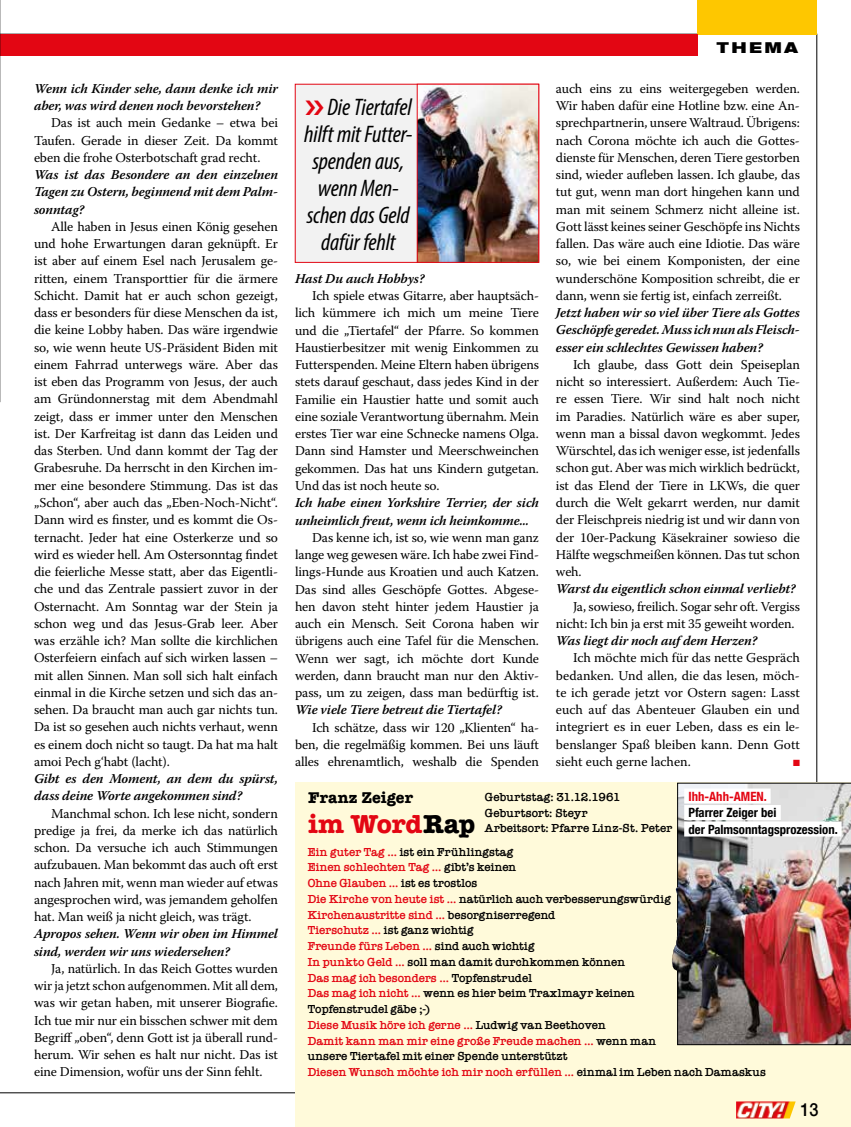
<style>
.page{position:relative;width:851px;height:1127px;background:#fff}
.page>*{position:absolute;margin:0;border:0;box-sizing:border-box;transform-origin:0 0}
.t1{font:700 26.85px "American Typewriter";letter-spacing:.01em;color:#e30613}
.t2{font:italic condensed 24px "Myriad Pro";letter-spacing:-.005em;color:#000}
.t3{font:500 18px "Helvetica Neue LT Com";color:#000;scale:.9 1}
.t4{font:700 16.05px "American Typewriter";letter-spacing:.005em;color:#000}
.t5{font:900 expanded 15px "Helvetica Neue LT Com";letter-spacing:.17em;color:#000}
.t6{font:13.5px/17.2px "Warnock Pro";letter-spacing:-.01em;color:#000;text-align:justify}
.t7{font:italic 600 13.5px/17.2px "Warnock Pro";letter-spacing:-.01em;color:#000}
.t8{font:700 condensed 12.75px/16.5px "Helvetica Neue LT Com";color:#000}
.t9{font:700 condensed 12.75px "Helvetica Neue LT Com";color:#e30613}
.t10{font:600 12px/15.8px "American Typewriter";color:#000}
.t11{font:9px "Zapf Dingbats ITC";color:#e30613}
.s1{color:#000}
.s2{color:#e30613}
</style>
<div class="page">
<div style="left:697px;top:0;width:119px;height:34px;background:#fec700"></div>
<div style="left:0;top:34px;width:697px;height:21px;background:#e30613"></div>
<svg style="left:0;top:0;width:1px;height:402px"></svg>
<div style="left:295px;top:783px;width:555px;height:344px;background:#fffada"></div>
<img style="left:736px;top:1101px;width:59px;height:17px">
<img style="left:677px;top:783px;width:173px;height:262px">
<img style="left:671px;top:887px;width:14px;height:86px">
<div style="left:684px;top:788px;width:86px;height:15px;background:#fff"></div>
<div style="left:684px;top:805px;width:96px;height:15px;background:#fff"></div>
<div style="left:684px;top:821px;width:157px;height:15px;background:#fff"></div>
<div style="left:295px;top:84px;width:243px;height:178px;background:#f2f2f2"></div>
<img style="left:419px;top:86px;width:118px;height:175px">
<div style="left:417px;top:84px;width:122px;height:179px;border:1px solid #e30613"></div>
<p class="t7" style="left:34px;top:80px;width:245px">Wenn ich Kinder sehe, dann denke ich mir aber, was wird denen noch bevorstehen?</p>
<p class="t6" style="left:34px;top:114px;width:245px;text-indent:17px">Das ist auch mein Gedanke – etwa bei Taufen. Gerade in dieser Zeit. Da kommt eben die frohe Osterbotschaft grad recht.</p>
<p class="t7" style="left:34px;top:166px;width:245px;text-align:justify">Was ist das Besondere an den einzelnen Tagen zu Ostern, beginnend mit dem Palm&shy;sonntag?</p>
<p class="t6" style="left:34px;top:218px;width:245px;text-indent:17px">Alle haben in Jesus einen König gesehen und hohe Erwartungen daran geknüpft. Er ist aber auf einem Esel nach Jerusalem ge&shy;ritten, einem Transporttier für die ärmere Schicht. Damit hat er auch schon gezeigt, dass er besonders für diese Menschen da ist, die keine Lobby haben. Das wäre irgendwie so, wie wenn heute US-Präsident Biden mit einem Fahrrad unterwegs wäre. Aber das ist eben das Programm von Jesus, der auch am Gründonnerstag mit dem Abendmahl zeigt, dass er immer unter den Menschen ist. Der Karfreitag ist dann das Leiden und das Sterben. Und dann kommt der Tag der Grabesruhe. Da herrscht in den Kirchen im&shy;mer eine besondere Stimmung. Das ist das „Schon“, aber auch das „Eben-Noch-Nicht“.<br>Dann wird es finster, und es kommt die Os&shy;ternacht. Jeder hat eine Osterkerze und so wird es wieder hell. Am Ostersonntag findet die feierliche Messe statt, aber das Eigentli&shy;che und das Zentrale passiert zuvor in der Osternacht. Am Sonntag war der Stein ja schon weg und das Jesus-Grab leer. Aber was erzähle ich? Man sollte die kirchlichen Osterfeiern einfach auf sich wirken lassen – mit allen Sinnen. Man soll sich halt einfach einmal in die Kirche setzen und sich das an&shy;sehen. Da braucht man auch gar nichts tun.<br>Da ist so gesehen auch nichts verhaut, wenn es einem doch nicht so taugt. Da hat ma halt amoi Pech g‘habt (lacht).</p>
<p class="t7" style="left:34px;top:770px;width:245px">Gibt es den Moment, an dem du spürst, dass deine Worte angekommen sind?</p>
<p class="t6" style="left:34px;top:804px;width:245px;text-indent:17px">Manchmal schon. Ich lese nicht, sondern predige ja frei, da merke ich das natürlich schon. Da versuche ich auch Stimmungen aufzubauen. Man bekommt das auch oft erst nach Jahren mit, wenn man wieder auf etwas angesprochen wird, was jemandem geholfen hat. Man weiß ja nicht gleich, was trägt.</p>
<p class="t7" style="left:34px;top:925px;width:245px">Apropos sehen. Wenn wir oben im Himmel sind, werden wir uns wiedersehen?</p>
<p class="t6" style="left:34px;top:959px;width:245px;text-indent:17px">Ja, natürlich. In das Reich Gottes wurden wir ja jetzt schon aufgenommen. Mit all dem, was wir getan haben, mit unserer Biografie.<br>Ich tue mir nur ein bisschen schwer mit dem Begriff „oben“, denn Gott ist ja überall rund&shy;herum. Wir sehen es halt nur nicht. Das ist eine Dimension, wofür uns der Sinn fehlt.</p>
<h2 class="t2" style="left:327px;top:92px;width:86px">Die Tiertafel</h2>
<h2 class="t2" style="left:304px;top:119px;width:110px">hilft mit Futter-</h2>
<h2 class="t2" style="left:312px;top:146px;width:94px">spenden aus,</h2>
<h2 class="t2" style="left:318px;top:173px;width:83px">wenn Men-</h2>
<h2 class="t2" style="left:307px;top:200px;width:104px">schen das Geld</h2>
<h2 class="t2" style="left:321px;top:227px;width:76px">dafür fehlt</h2>
<p class="t7" style="left:295px;top:270px;width:131px">Hast Du auch Hobbys?</p>
<p class="t6" style="left:295px;top:287px;width:245px;text-indent:17px">Ich spiele etwas Gitarre, aber hauptsäch&shy;lich kümmere ich mich um meine Tiere und die „Tiertafel“ der Pfarre. So kommen Haustierbesitzer mit wenig Einkommen zu Futterspenden. Meine Eltern haben übrigens stets darauf geschaut, dass jedes Kind in der Familie ein Haustier hatte und somit auch eine soziale Verantwortung übernahm. Mein erstes Tier war eine Schnecke namens Olga.<br>Dann sind Hamster und Meerschweinchen gekommen. Das hat uns Kindern gutgetan.<br>Und das ist noch heute so.</p>
<p class="t7" style="left:295px;top:494px;width:245px">Ich habe einen Yorkshire Terrier, der sich unheimlich freut, wenn ich heimkomme...</p>
<p class="t6" style="left:295px;top:528px;width:245px;text-indent:17px">Das kenne ich, ist so, wie wenn man ganz lange weg gewesen wäre. Ich habe zwei Find&shy;lings-Hunde aus Kroatien und auch Katzen.<br>Das sind alles Geschöpfe Gottes. Abgese&shy;hen davon steht hinter jedem Haustier ja auch ein Mensch. Seit Corona haben wir übrigens auch eine Tafel für die Menschen.<br>Wenn wer sagt, ich möchte dort Kunde werden, dann braucht man nur den Aktiv&shy;pass, um zu zeigen, dass man bedürftig ist.</p>
<p class="t7" style="left:295px;top:701px;width:208px">Wie viele Tiere betreut die Tiertafel?</p>
<p class="t6" style="left:295px;top:718px;width:245px;text-indent:17px">Ich schätze, dass wir 120 „Klienten“ ha&shy;ben, die regelmäßig kommen. Bei uns läuft alles ehrenamtlich, weshalb die Spenden</p>
<p class="t5" style="left:716px;top:38px;width:83px">THEMA</p>
<p class="t6" style="left:556px;top:80px;width:245px">auch eins zu eins weitergegeben werden.<br>Wir haben dafür eine Hotline bzw. eine An&shy;sprechpartnerin, unsere Waltraud. Übrigens: nach Corona möchte ich auch die Gottes&shy;dienste für Menschen, deren Tiere gestorben sind, wieder aufleben lassen. Ich glaube, das tut gut, wenn man dort hingehen kann und man mit seinem Schmerz nicht alleine ist.<br>Gott lässt keines seiner Geschöpfe ins Nichts fallen. Das wäre auch eine Idiotie. Das wäre so, wie bei einem Komponisten, der eine wunderschöne Komposition schreibt, die er dann, wenn sie fertig ist, einfach zerreißt.</p>
<p class="t7" style="left:556px;top:304px;width:245px;text-align:justify">Jetzt haben wir so viel über Tiere als Gottes Geschöpfe geredet. Muss ich nun als Fleisch&shy;esser ein schlechtes Gewissen haben?</p>
<p class="t6" style="left:556px;top:356px;width:245px;text-indent:17px">Ich glaube, dass Gott dein Speiseplan nicht so interessiert. Außerdem: Auch Tie&shy;re essen Tiere. Wir sind halt noch nicht im Paradies. Natürlich wäre es aber super, wenn man a bissal davon wegkommt. Jedes Würschtel, das ich weniger esse, ist jedenfalls schon gut. Aber was mich wirklich bedrückt, ist das Elend der Tiere in LKWs, die quer durch die Welt gekarrt werden, nur damit der Fleischpreis niedrig ist und wir dann von der 10er-Packung Käsekrainer sowieso die Hälfte wegschmeißen können. Das tut schon weh.</p>
<p class="t7" style="left:556px;top:580px;width:241px">Warst du eigentlich schon einmal verliebt?</p>
<p class="t6" style="left:556px;top:597px;width:245px;text-indent:17px">Ja, sowieso, freilich. Sogar sehr oft. Vergiss nicht: Ich bin ja erst mit 35 geweiht worden.</p>
<p class="t7" style="left:556px;top:632px;width:203px">Was liegt dir noch auf dem Herzen?</p>
<p class="t6" style="left:556px;top:649px;width:245px;text-indent:17px">Ich möchte mich für das nette Gespräch bedanken. Und allen, die das lesen, möch&shy;te ich gerade jetzt vor Ostern sagen: Lasst euch auf das Abenteuer Glauben ein und integriert es in euer Leben, dass es ein le&shy;benslanger Spaß bleiben kann. Denn Gott sieht euch gerne lachen.</p>
<p class="t11" style="left:793px;top:758px;width:8px">■</p>
<p class="t4" style="left:308px;top:784px;width:106px">Franz Zeiger</p>
<h1 class="t1" style="left:308px;top:800px;width:169px">im Word<span class="s1">Rap</span></h1>
<p class="t10" style="left:484px;top:789px;width:189px">Geburtstag: 31.12.1961<br>Geburtsort: Steyr<br>Arbeitsort: Pfarre Linz-St. Peter</p>
<p class="t9" style="left:688px;top:789px;width:80px">Ihh-Ahh-AMEN.</p>
<p class="t8" style="left:688px;top:805px;width:151px">Pfarrer Zeiger bei<br>der Palmsonntagsprozession.</p>
<p class="t10" style="left:308px;top:843px;width:459px"><span class="s2">Ein guter Tag …</span> ist ein Frühlingstag<br><span class="s2">Einen schlechten Tag …</span> gibt’s keinen<br><span class="s2">Ohne Glauben …</span> ist es trostlos<br><span class="s2">Die Kirche von heute ist …</span> natürlich auch verbesserungswürdig <span class="s2">Kirchenaustritte sind …</span> besorgniserregend<br><span class="s2">Tierschutz …</span> ist ganz wichtig<br><span class="s2">Freunde fürs Leben …</span> sind auch wichtig<br><span class="s2">In punkto Geld …</span> soll man damit durchkommen können<br><span class="s2">Das mag ich besonders …</span> Topfenstrudel<br><span class="s2">Das mag ich nicht …</span> wenn es hier beim Traxlmayr keinen<br>Topfenstrudel gäbe ;-)<br><span class="s2">Diese Musik höre ich gerne …</span> Ludwig van Beethoven<br><span class="s2">Damit kann man mir eine große Freude machen …</span> wenn man<br>unsere Tiertafel mit einer Spende unterstützt<br><span class="s2">Diesen Wunsch möchte ich mir noch erfüllen …</span> einmal im Leben nach Damaskus</p>
<h3 class="t3" style="left:800px;top:1099px;width:22px">13</h3>
</div>
